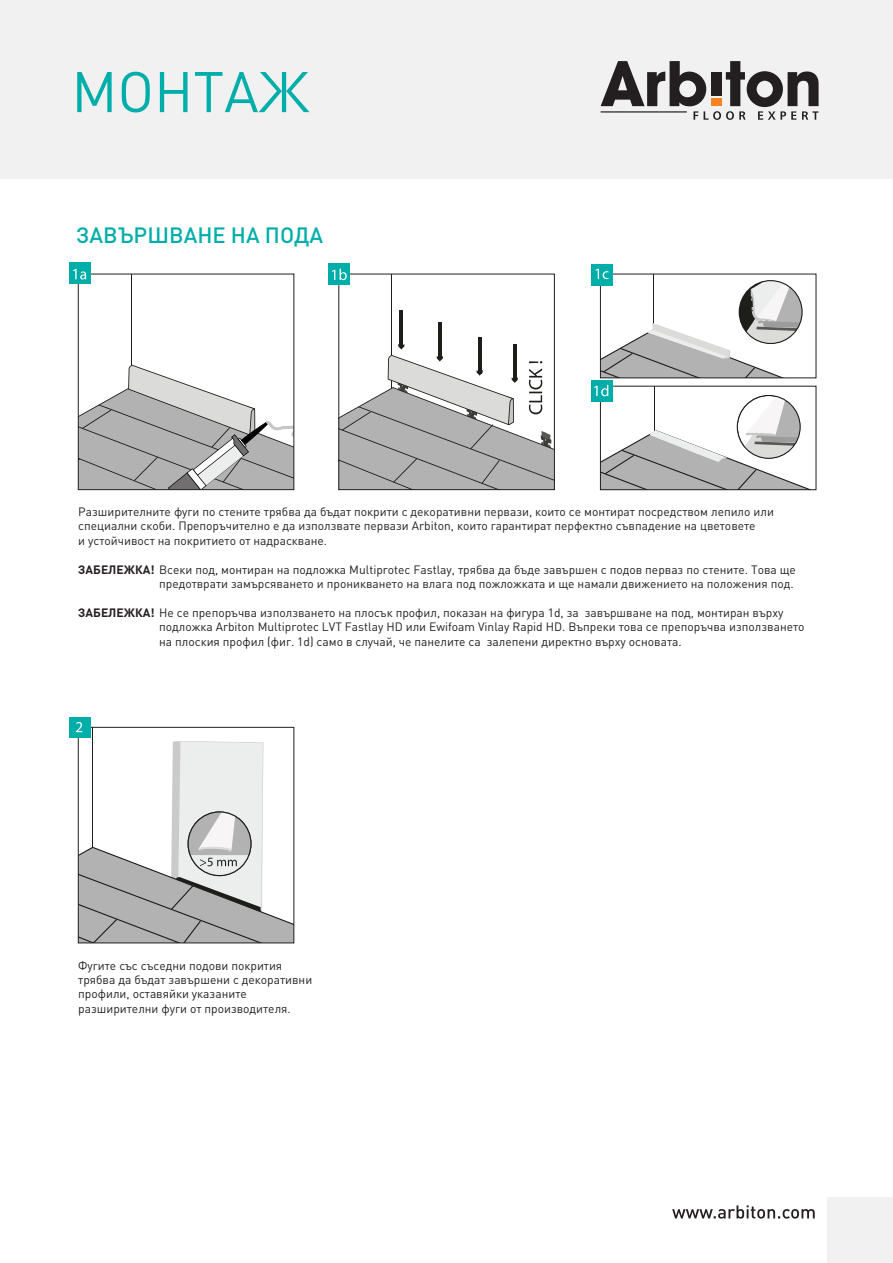
<style>
.page{position:relative;width:893px;height:1263px;background:#fff}
.page>*{position:absolute;margin:0;border:0;box-sizing:border-box;transform-origin:0 0}
.t1{font:56.4px "DIN Pro";color:#00aea9}
.t2{font:500 21.9px "DIN Pro";color:#00aea9}
.t3{font:12px/14.4px "DIN Pro";color:#231f20}
.s1{font-weight:700}
</style>
<div class="page">
<div style="left:0;top:0;width:893px;height:179px;background:#f1f1f2"></div>
<svg style="left:601px;top:61px;width:218px;height:59px"></svg>
<div style="left:711px;top:98px;width:10px;height:8px;background:#f58220"></div>
<svg style="left:672px;top:1205px;width:143px;height:13px"></svg>
<div style="left:828px;top:1198px;width:65px;height:65px;background:#f1f1f2"></div>
<hr style="left:132px;top:274px;width:1px;height:115px;background:#1d1d1a">
<svg style="left:80px;top:365px;width:212px;height:123px"></svg>
<div style="left:78px;top:274px;width:216px;height:216px;border:1px solid #231f20"></div>
<hr style="left:391px;top:274px;width:1px;height:117px;background:#1d1d1a">
<hr style="left:400px;top:310px;width:3px;height:37px;background:#1d1d1a">
<svg style="left:398px;top:344px;width:6px;height:5px"></svg>
<hr style="left:478px;top:337px;width:3px;height:36px;background:#1d1d1a">
<hr style="left:438px;top:322px;width:4px;height:37px;background:#1d1d1a">
<hr style="left:513px;top:344px;width:3px;height:37px;background:#1d1d1a">
<svg style="left:340px;top:355px;width:213px;height:133px"></svg>
<div style="left:338px;top:274px;width:217px;height:216px;border:1px solid #231f20"></div>
<div style="left:328px;top:263px;width:21px;height:22px;background:#00aea9"></div>
<svg style="left:332px;top:269px;width:15px;height:11px"></svg>
<div style="left:69px;top:263px;width:21px;height:21px;background:#00aea9"></div>
<svg style="left:73px;top:269px;width:13px;height:10px"></svg>
<div style="left:591px;top:264px;width:21px;height:21px;background:#00aea9"></div>
<svg style="left:596px;top:269px;width:220px;height:109px"></svg>
<hr style="left:93px;top:727px;width:1px;height:121px;background:#1d1d1a">
<svg style="left:80px;top:741px;width:212px;height:200px"></svg>
<div style="left:78px;top:727px;width:216px;height:216px;border:1px solid #231f20"></div>
<div style="left:69px;top:717px;width:21px;height:21px;background:#00aea9"></div>
<svg style="left:76px;top:722px;width:6px;height:10px"></svg>
<div style="left:591px;top:380px;width:21px;height:22px;background:#00aea9"></div>
<svg style="left:594px;top:385px;width:222px;height:105px"></svg>
<h1 class="t1" style="left:71px;top:47px;width:240px">МОНТАЖ</h1>
<h2 class="t2" style="left:76px;top:217px;width:249px">ЗАВЪРШВАНЕ НА ПОДА</h2>
<p class="t3" style="left:78px;top:503px;width:697px">Разширителните фуги по стените трябва да бъдат покрити с декоративни первази, които се монтират посредством лепило или специални скоби. Препоръчително е да използвате первази Arbiton, които гарантират перфектно съвпадение на цветовете<br>и устойчивост на покритието от надраскване.</p>
<p class="t3" style="left:78px;top:561px;width:719px;text-align:right"><span class="s1">ЗАБЕЛЕЖКА!</span> Всеки под, монтиран на подложка Multiprotec Fastlay, трябва да бъде завършен с подов перваз по стените. Това ще предотврати замърсяването и проникването на влага под пожложката и ще намали движението на положения под.</p>
<p class="t3" style="left:159px;top:604px;width:647px;text-indent:-81px"><span class="s1">ЗАБЕЛЕЖКА!</span> Не се препоръчва използването на плосък профил, показан на фигура 1d, за завършване на под, монтиран върху подложка Arbiton Multiprotec LVT Fastlay HD или Ewifoam Vinlay Rapid HD. Въпреки това се препоръчва използването на плоския профил (фиг. 1d) само в случай, че панелите са залепени директно върху основата.</p>
<p class="t3" style="left:78px;top:957px;width:235px">Фугите със съседни подови покрития трябва да бъдат завършени с декоративни профили, оставяйки указаните разширителни фуги от производителя.</p>
</div>
